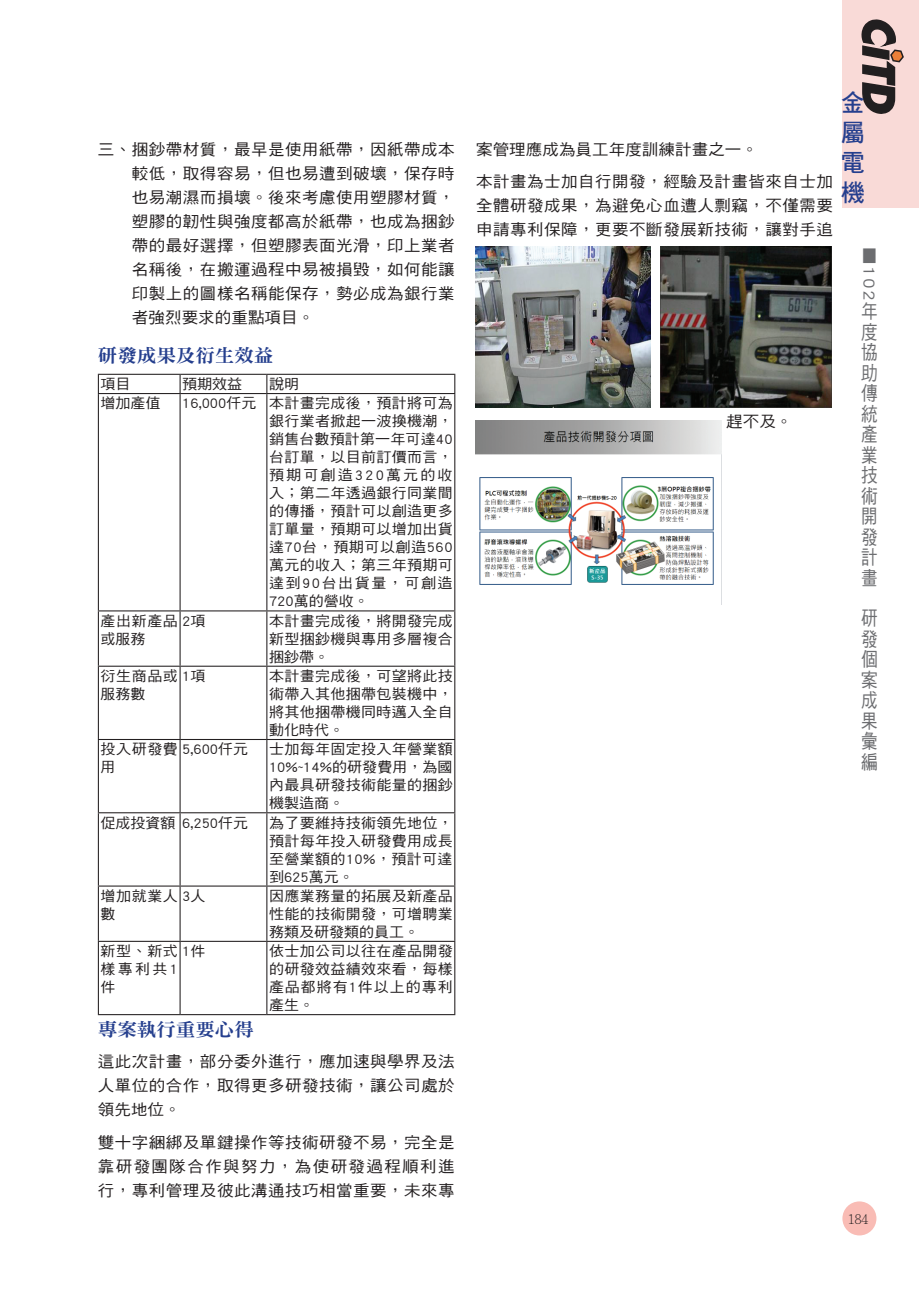
<style>
.page{position:relative;width:919px;height:1289px;background:#fff}
.page>*{position:absolute;margin:0;border:0;box-sizing:border-box;transform-origin:0 0}
.t1{font:24px/30px "DF Hei Std W7";color:#253f8e;text-align:justify}
.t2{font:19.5px/20.5px "DF Hei Std W5";color:#6c6d70;text-align:justify;scale:.85 1}
.t3{font:18.6px "DF Ming Std W9";color:#253f8e;scale:1.05 1}
.t4{font:16.65px "DF Hei Std W5";color:#6c6d70;scale:1.18 1}
.t5{font:15.6px/24px "DF Hei Std W5";letter-spacing:.03em;color:#231f20;text-align:justify;scale:1.05 1}
.t6{font:14.25px/18px "DF Hei Std W5";letter-spacing:.02em;color:#231f20;text-align:justify;scale:1.05 1}
.t7{font:14.25px "DF Hei Std W5";color:#231f20;scale:1.05 1}
.t8{font:14.25px/18px "DF Hei Std W5";letter-spacing:.15em;color:#231f20;scale:1.05 1}
.t9{font:14.25px "DF Hei Std W5";letter-spacing:.145em;color:#231f20;scale:1.05 1}
.t10{font:14.25px "DF Hei Std W5";letter-spacing:.105em;color:#231f20;scale:1.05 1}
.t11{font:14.25px/18px "DF Hei Std W5";letter-spacing:.04em;color:#231f20;scale:1.05 1}
.t12{font:300 13.5px "Adobe Ming Std";color:#231f20}
</style>
<div class="page">
<div style="left:842px;top:0;width:76px;height:207px;background:#f9dad7"></div>
<div style="left:842px;top:1201px;width:34px;height:34px;background:#f9bcb5;border-radius:50%"></div>
<svg style="left:861px;top:19px;width:43px;height:95px"></svg>
<hr style="left:98px;top:374px;width:82px;height:1px;background:#231f20">
<svg style="left:98px;top:375px;width:1px;height:18px"></svg>
<hr style="left:180px;top:374px;width:87px;height:1px;background:#231f20">
<svg style="left:179px;top:375px;width:2px;height:18px"></svg>
<hr style="left:267px;top:374px;width:188px;height:1px;background:#231f20">
<svg style="left:266px;top:375px;width:1px;height:18px"></svg>
<svg style="left:454px;top:375px;width:1px;height:18px"></svg>
<hr style="left:98px;top:393px;width:82px;height:1px;background:#231f20">
<hr style="left:98px;top:394px;width:1px;height:216px;background:#231f20">
<hr style="left:180px;top:393px;width:87px;height:1px;background:#231f20">
<hr style="left:179px;top:394px;width:2px;height:216px;background:#231f20">
<hr style="left:267px;top:393px;width:188px;height:1px;background:#231f20">
<hr style="left:266px;top:394px;width:1px;height:216px;background:#231f20">
<hr style="left:454px;top:394px;width:1px;height:216px;background:#231f20">
<hr style="left:98px;top:610px;width:82px;height:1px;background:#231f20">
<hr style="left:98px;top:611px;width:1px;height:54px;background:#231f20">
<hr style="left:180px;top:610px;width:87px;height:1px;background:#231f20">
<hr style="left:179px;top:611px;width:2px;height:54px;background:#231f20">
<hr style="left:267px;top:610px;width:188px;height:1px;background:#231f20">
<hr style="left:266px;top:611px;width:1px;height:54px;background:#231f20">
<hr style="left:454px;top:611px;width:1px;height:54px;background:#231f20">
<hr style="left:98px;top:665px;width:82px;height:1px;background:#231f20">
<hr style="left:98px;top:666px;width:1px;height:73px;background:#231f20">
<hr style="left:180px;top:665px;width:87px;height:1px;background:#231f20">
<hr style="left:179px;top:666px;width:2px;height:73px;background:#231f20">
<hr style="left:267px;top:665px;width:188px;height:1px;background:#231f20">
<hr style="left:266px;top:666px;width:1px;height:73px;background:#231f20">
<hr style="left:454px;top:666px;width:1px;height:73px;background:#231f20">
<hr style="left:98px;top:739px;width:82px;height:1px;background:#231f20">
<hr style="left:98px;top:740px;width:1px;height:72px;background:#231f20">
<hr style="left:180px;top:739px;width:87px;height:1px;background:#231f20">
<hr style="left:179px;top:740px;width:2px;height:72px;background:#231f20">
<hr style="left:267px;top:739px;width:188px;height:1px;background:#231f20">
<hr style="left:266px;top:740px;width:1px;height:72px;background:#231f20">
<hr style="left:454px;top:740px;width:1px;height:72px;background:#231f20">
<hr style="left:98px;top:812px;width:82px;height:1px;background:#231f20">
<hr style="left:98px;top:813px;width:1px;height:72px;background:#231f20">
<hr style="left:180px;top:812px;width:87px;height:1px;background:#231f20">
<hr style="left:179px;top:813px;width:2px;height:72px;background:#231f20">
<hr style="left:267px;top:812px;width:188px;height:1px;background:#231f20">
<hr style="left:266px;top:813px;width:1px;height:72px;background:#231f20">
<hr style="left:454px;top:813px;width:1px;height:72px;background:#231f20">
<hr style="left:98px;top:885px;width:82px;height:1px;background:#231f20">
<hr style="left:98px;top:886px;width:1px;height:54px;background:#231f20">
<hr style="left:180px;top:885px;width:87px;height:1px;background:#231f20">
<hr style="left:179px;top:886px;width:2px;height:54px;background:#231f20">
<hr style="left:267px;top:885px;width:188px;height:1px;background:#231f20">
<hr style="left:266px;top:886px;width:1px;height:54px;background:#231f20">
<hr style="left:454px;top:886px;width:1px;height:54px;background:#231f20">
<hr style="left:98px;top:940px;width:82px;height:1px;background:#231f20">
<hr style="left:98px;top:941px;width:1px;height:73px;background:#231f20">
<hr style="left:180px;top:940px;width:87px;height:1px;background:#231f20">
<hr style="left:179px;top:941px;width:2px;height:73px;background:#231f20">
<hr style="left:267px;top:940px;width:188px;height:1px;background:#231f20">
<hr style="left:266px;top:941px;width:1px;height:73px;background:#231f20">
<hr style="left:454px;top:941px;width:1px;height:73px;background:#231f20">
<hr style="left:98px;top:1014px;width:82px;height:1px;background:#231f20">
<hr style="left:180px;top:1014px;width:87px;height:1px;background:#231f20">
<hr style="left:267px;top:1014px;width:188px;height:1px;background:#231f20">
<img style="left:476px;top:420px;width:245px;height:165px">
<img style="left:475px;top:247px;width:175px;height:160px">
<img style="left:660px;top:247px;width:171px;height:160px">
<p class="t5" style="left:132px;top:137px;width:309px;text-indent:-34px">三、捆鈔帶材質，最早是使用紙帶，因紙帶成本較低，取得容易，但也易遭到破壞，保存時也易潮濕而損壞。後來考慮使用塑膠材質，塑膠的韌性與強度都高於紙帶，也成為捆鈔帶的最好選擇，但塑膠表面光滑，印上業者名稱後，在搬運過程中易被損毀，如何能讓印製上的圖樣名稱能保存，勢必成為銀行業者強烈要求的重點項目。</p>
<h3 class="t3" style="left:98px;top:345px;width:169px">研發成果及衍生效益</h3>
<p class="t6" style="left:100px;top:375px;width:30px">項目</p>
<p class="t6" style="left:182px;top:375px;width:59px">預期效益</p>
<p class="t6" style="left:269px;top:375px;width:30px">說明</p>
<p class="t6" style="left:100px;top:394px;width:59px">增加產值</p>
<p class="t6" style="left:182px;top:394px;width:259px">16,000仟元 本計畫完成後，預計將可為</p>
<p class="t6" style="left:269px;top:412px;width:176px">銀行業者掀起一波換機潮，</p>
<p class="t6" style="left:269px;top:430px;width:176px">銷售台數預計第一年可達40</p>
<p class="t6" style="left:269px;top:448px;width:176px">台訂單，以目前訂價而言，</p>
<p class="t9" style="left:269px;top:467px;width:176px">預期可創造320萬元的收</p>
<p class="t6" style="left:269px;top:484px;width:176px">入；第二年透過銀行同業間</p>
<p class="t6" style="left:269px;top:502px;width:176px">的傳播，預計可以創造更多</p>
<p class="t6" style="left:269px;top:520px;width:176px">訂單量，預期可以增加出貨</p>
<p class="t6" style="left:269px;top:538px;width:176px">達70台，預期可以創造560</p>
<p class="t6" style="left:269px;top:556px;width:176px">萬元的收入；第三年預期可</p>
<p class="t10" style="left:269px;top:575px;width:176px">達到90台出貨量，可創造</p>
<p class="t7" style="left:269px;top:593px;width:96px">720萬的營收。</p>
<p class="t6" style="left:100px;top:611px;width:101px">產出新產品 2項</p>
<p class="t6" style="left:100px;top:629px;width:44px">或服務</p>
<p class="t6" style="left:269px;top:611px;width:176px">本計畫完成後，將開發完成新型捆鈔機與專用多層複合捆鈔帶。</p>
<p class="t11" style="left:100px;top:666px;width:101px">衍生商品或 1項服務數</p>
<p class="t6" style="left:269px;top:666px;width:176px">本計畫完成後，可望將此技術帶入其他捆帶包裝機中，將其他捆帶機同時邁入全自動化時代。</p>
<p class="t6" style="left:100px;top:740px;width:142px">投入研發費 5,600仟元用</p>
<p class="t6" style="left:269px;top:740px;width:176px">士加每年固定投入年營業額10%~14%的研發費用，為國內最具研發技術能量的捆鈔機製造商。</p>
<p class="t7" style="left:100px;top:814px;width:142px">促成投資額 6,250仟元</p>
<p class="t6" style="left:269px;top:813px;width:176px">為了要維持技術領先地位，預計每年投入研發費用成長至營業額的10%，預計可達到625萬元。</p>
<p class="t6" style="left:100px;top:886px;width:101px">增加就業人 3人數</p>
<p class="t6" style="left:269px;top:886px;width:176px">因應業務量的拓展及新產品性能的技術開發，可增聘業務類及研發類的員工。</p>
<p class="t8" style="left:100px;top:941px;width:101px">新型、新式 1件樣專利共1<br>件</p>
<p class="t6" style="left:269px;top:941px;width:176px">依士加公司以往在產品開發的研發效益績效來看，每樣產品都將有1件以上的專利產生。</p>
<h3 class="t3" style="left:98px;top:1019px;width:150px">專案執行重要心得</h3>
<p class="t5" style="left:98px;top:1049px;width:341px">這此次計畫，部分委外進行，應加速與學界及法人單位的合作，取得更多研發技術，讓公司處於領先地位。</p>
<p class="t5" style="left:98px;top:1129px;width:341px">雙十字綑綁及單鍵操作等技術研發不易，完全是靠研發團隊合作與努力，為使研發過程順利進行，專利管理及彼此溝通技巧相當重要，未來專</p>
<p class="t5" style="left:476px;top:133px;width:341px;line-height:32.5px">案管理應成為員工年度訓練計畫之一。<br>本計畫為士加自行開發，經驗及計畫皆來自士加</p>
<p class="t5" style="left:476px;top:193px;width:341px">全體研發成果，為避免心血遭人剽竊，不僅需要申請專利保障，更要不斷發展新技術，讓對手追</p>
<p class="t5" style="left:726px;top:409px;width:65px">趕不及。</p>
<h1 class="t1" style="left:840px;top:87px;width:25px">金屬電機</h1>
<p class="t4" style="left:878px;top:246px;width:48px;rotate:90deg">■102</p>
<h2 class="t2" style="left:861px;top:300px;width:21px">年度協助傳統產業技術開發計</h2>
<h2 class="t2" style="left:861px;top:559px;width:23px;line-height:39.2px">畫　研</h2>
<h2 class="t2" style="left:861px;top:628px;width:21px">發個案成果彙編</h2>
<p class="t12" style="left:847px;top:1211px;width:22px">184</p>
</div>
